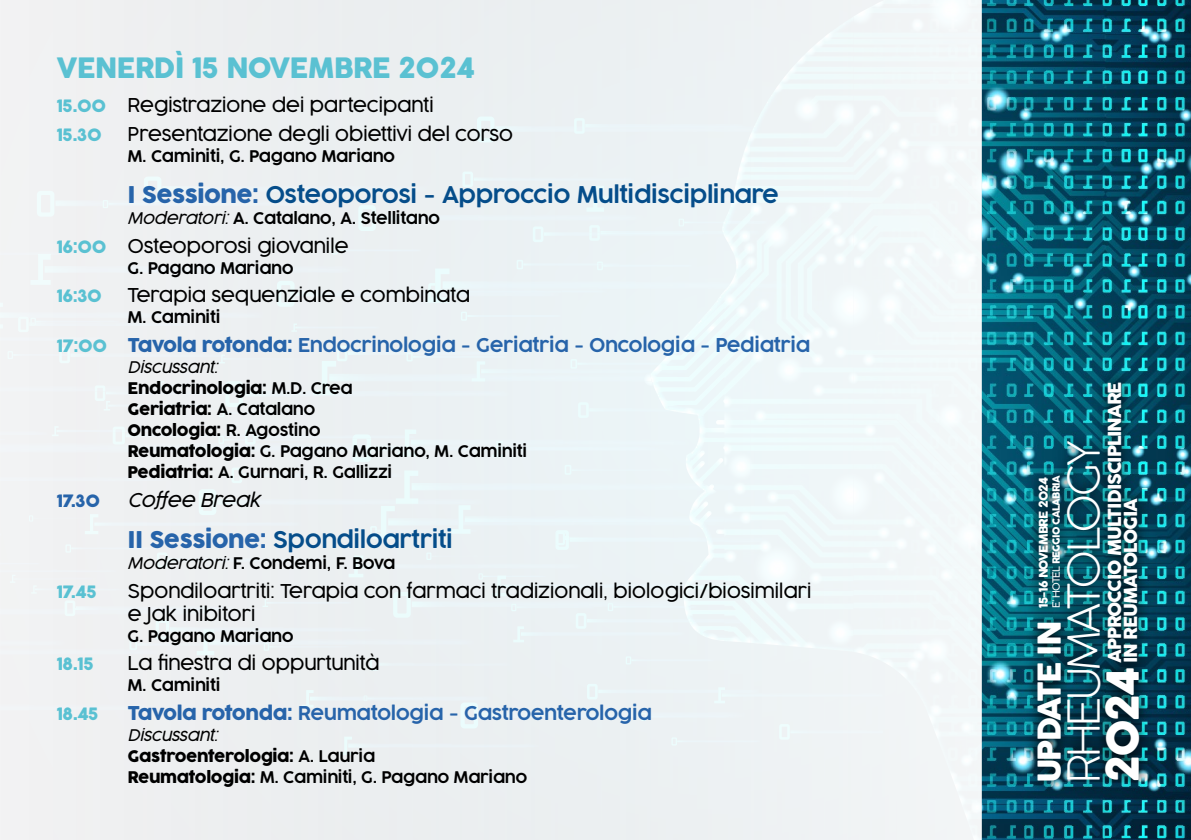
<style>
.page{position:relative;width:1191px;height:840px;background:#fff}
.page>*{position:absolute;margin:0;border:0;box-sizing:border-box;transform-origin:0 0}
.t1{font:200 44px "Cocogoose Pro";letter-spacing:-.06em;color:#fff}
.t2{font:44px "Cocogoose Pro";color:#fff}
.t3{font:31.6px "Cocogoose Pro";letter-spacing:-.06em;color:#fff}
.t4{font:28px "Cocogoose Pro";letter-spacing:-.025em;color:#5ac1d2}
.t5{font:300 23px "Cocogoose Pro";letter-spacing:-.025em;color:#054d8a}
.t6{font:300 19px/23px "Cocogoose Pro";letter-spacing:-.025em;color:#000}
.t7{font:300 19px "Cocogoose Pro";letter-spacing:-.025em;color:#2764aa}
.t8{font:italic 300 19px "Cocogoose Pro";letter-spacing:-.025em;color:#000}
.t9{font:18px/16px "Cocogoose Pro";letter-spacing:-.06em;color:#fff}
.t10{font:17px "Cocogoose Pro";letter-spacing:-.025em;color:#5ac1d2}
.t11{font:17px "Cocogoose Pro";color:#2764aa}
.t12{font:300 16px/21px "Cocogoose Pro";letter-spacing:-.025em;color:#000}
.t13{font:12px "Cocogoose Pro";letter-spacing:-.06em;color:#fff}
.t14{font:10px "Cocogoose Pro";letter-spacing:-.06em;color:#fff}
.s1{font-weight:400;font-size:17px;color:#5ac1d2}
.s2{font-weight:400;color:#2764aa}
.s3{font-style:italic}
.s4{font-weight:400}
.s5{font-weight:300}
</style>
<div class="page">
<img style="left:981px;top:0;width:210px;height:839px">
<div style="left:0;top:0;width:981px;height:839px;background:#edf1f3"></div>
<svg style="left:1025px;top:370px;width:126px;height:422px;background:#084e5e"></svg>
<h3 class="t4" style="left:57px;top:48px;width:420px">VENERDÌ 15 NOVEMBRE 2024</h3>
<p class="t6" style="left:57px;top:93px;width:379px"><span class="s1">15.00</span> Registrazione dei partecipanti</p>
<p class="t10" style="left:57px;top:123px;width:46px">15.30</p>
<p class="t6" style="left:128px;top:122px;width:387px">Presentazione degli obiettivi del corso</p>
<p class="t12" style="left:128px;top:145px;width:269px">M. Caminiti, G. Pagano Mariano</p>
<h3 class="t5" style="left:128px;top:179px;width:653px"><span class="s2">I Sessione:</span> Osteoporosi - Approccio Multidisciplinare</h3>
<p class="t12" style="left:128px;top:207px;width:314px"><span class="s3">Moderatori:</span> A. Catalano, A. Stellitano</p>
<p class="t6" style="left:57px;top:233px;width:293px"><span class="s1">16:00</span> Osteoporosi giovanile</p>
<p class="t12" style="left:128px;top:257px;width:168px">G. Pagano Mariano</p>
<p class="t10" style="left:57px;top:284px;width:47px">16:30</p>
<p class="t6" style="left:128px;top:283px;width:344px">Terapia sequenziale e combinata</p>
<p class="t12" style="left:128px;top:307px;width:95px">M. Caminiti</p>
<p class="t7" style="left:57px;top:332px;width:755px"><span class="s1">17:00</span> <span class="s4">Tavola rotonda:</span> Endocrinologia - Geriatria - Oncologia - Pediatria</p>
<p class="t12" style="left:128px;top:356px;width:401px"><span class="s3">Discussant:<br></span><span class="s4">Endocrinologia:</span> M.D. Crea<br><span class="s4">Geriatria:</span> A. Catalano<br><span class="s4">Oncologia:</span> R. Agostino<br><span class="s4">Reumatologia:</span> G. Pagano Mariano, M. Caminiti<br><span class="s4">Pediatria:</span> A. Gurnari, R. Gallizzi</p>
<p class="t11" style="left:57px;top:488px;width:45px">17.30</p>
<p class="t8" style="left:128px;top:486px;width:135px">Coffee Break</p>
<h3 class="t5" style="left:128px;top:524px;width:327px"><span class="s2">II Sessione:</span> Spondiloartriti</h3>
<p class="t12" style="left:128px;top:552px;width:269px"><span class="s3">Moderatori:</span> F. Condemi, F. Bova</p>
<p class="t10" style="left:57px;top:579px;width:41px">17.45</p>
<p class="t6" style="left:128px;top:578px;width:685px">Spondiloartriti: Terapia con farmaci tradizionali, biologici/biosimilari e Jak inibitori</p>
<p class="t12" style="left:128px;top:625px;width:168px">G. Pagano Mariano</p>
<p class="t10" style="left:57px;top:652px;width:39px">18.15</p>
<p class="t6" style="left:128px;top:651px;width:254px">La finestra di oppurtunità</p>
<p class="t12" style="left:128px;top:674px;width:95px">M. Caminiti</p>
<p class="t10" style="left:57px;top:702px;width:43px">18.45</p>
<p class="t7" style="left:128px;top:700px;width:526px"><span class="s4">Tavola rotonda:</span> Reumatologia - Gastroenterologia</p>
<p class="t12" style="left:128px;top:724px;width:401px"><span class="s3">Discussant:<br></span><span class="s4">Gastroenterologia:</span> A. Lauria<br><span class="s4">Reumatologia:</span> M. Caminiti, G. Pagano Mariano</p>
<p class="t9" style="left:1107px;top:662px;width:283px;rotate:-90deg">APPROCCIO MULTIDISCIPLINARE<br>IN REUMATOLOGIA</p>
<h1 class="t1" style="left:1054px;top:782px;width:344px;rotate:-90deg">RHEUMATOLOGY</h1>
<p class="t13" style="left:1035px;top:607px;width:133px;rotate:-90deg">15-16 NOVEMBRE 2024</p>
<p class="t14" style="left:1049px;top:607px;width:134px;rotate:-90deg"><span class="s5">E’ HOTEL</span> REGGIO CALABRIA</p>
<h2 class="t3" style="left:1028px;top:782px;width:163px;rotate:-90deg">UPDATE IN</h2>
<h1 class="t2" style="left:1092px;top:782px;width:117px;rotate:-90deg">2024</h1>
</div>
